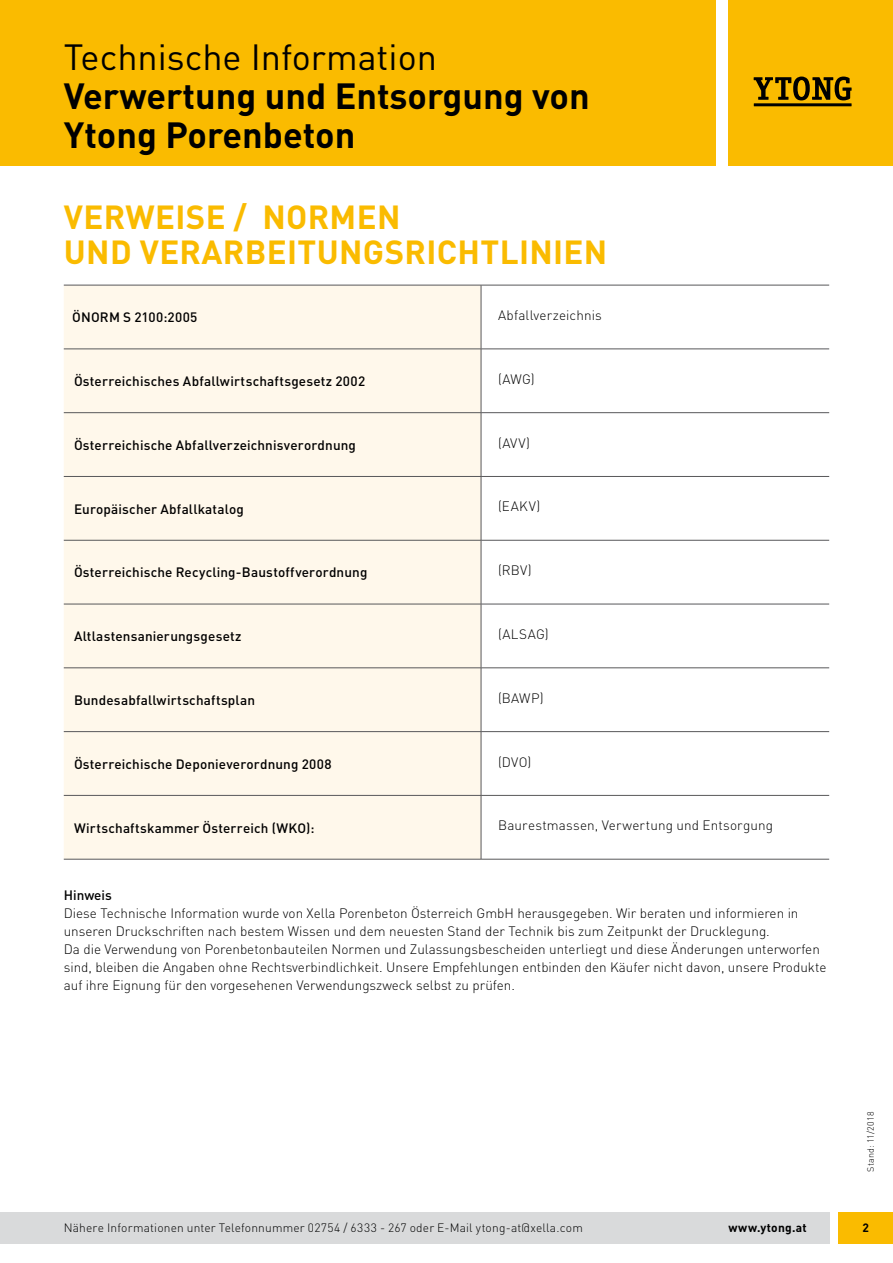
<style>
.page{position:relative;width:893px;height:1263px;background:#fff}
.page>*{position:absolute;margin:0;border:0;box-sizing:border-box;transform-origin:0 0}
.t1{font:700 36px/39px "DIN Pro";color:#000}
.t2{font:36px "DIN Pro";color:#000}
.t3{font:700 33px/34.5px "DIN Pro";letter-spacing:.01em;color:#fabb00}
.t4{font:300 13.5px/18px "DIN Pro";color:#000}
.t5{font:500 13.5px "DIN Pro";letter-spacing:.01em;color:#000}
.t6{font:300 12px "DIN Pro";letter-spacing:.015em;color:#000}
.t7{font:700 12px "DIN Pro";color:#000}
.t8{font:300 9px "DIN Pro";letter-spacing:.025em;color:#000}
</style>
<div class="page">
<div style="left:0;top:0;width:715px;height:166px;background:#fabb00"></div>
<div style="left:728px;top:0;width:165px;height:166px;background:#fabb00"></div>
<svg style="left:754px;top:77px;width:98px;height:23px"></svg>
<hr style="left:754px;top:103px;width:98px;height:3px;background:#000">
<div style="left:0;top:1212px;width:829px;height:32px;background:#d9dadb"></div>
<div style="left:839px;top:1212px;width:54px;height:32px;background:#fabb00"></div>
<div style="left:64px;top:286px;width:417px;height:573px;background:#fff8eb"></div>
<svg style="left:482px;top:348px;width:347px;height:511px"></svg>
<hr style="left:64px;top:285px;width:417px;height:1px;background:#58585a">
<hr style="left:481px;top:285px;width:348px;height:1px;background:#58585a">
<hr style="left:481px;top:285px;width:1px;height:64px;background:#58585a">
<hr style="left:64px;top:349px;width:417px;height:1px;background:#58585a">
<hr style="left:481px;top:349px;width:348px;height:1px;background:#58585a">
<hr style="left:481px;top:349px;width:1px;height:63px;background:#58585a">
<hr style="left:64px;top:412px;width:417px;height:1px;background:#58585a">
<hr style="left:481px;top:412px;width:348px;height:1px;background:#58585a">
<hr style="left:481px;top:413px;width:1px;height:63px;background:#58585a">
<hr style="left:64px;top:476px;width:417px;height:1px;background:#58585a">
<hr style="left:481px;top:476px;width:348px;height:1px;background:#58585a">
<hr style="left:481px;top:477px;width:1px;height:63px;background:#58585a">
<hr style="left:64px;top:540px;width:417px;height:1px;background:#58585a">
<hr style="left:481px;top:540px;width:348px;height:1px;background:#58585a">
<hr style="left:481px;top:540px;width:1px;height:64px;background:#58585a">
<hr style="left:64px;top:604px;width:417px;height:1px;background:#58585a">
<hr style="left:481px;top:604px;width:348px;height:1px;background:#58585a">
<hr style="left:481px;top:604px;width:1px;height:64px;background:#58585a">
<hr style="left:64px;top:667px;width:417px;height:1px;background:#58585a">
<hr style="left:481px;top:667px;width:348px;height:1px;background:#58585a">
<hr style="left:481px;top:668px;width:1px;height:63px;background:#58585a">
<hr style="left:64px;top:731px;width:417px;height:1px;background:#58585a">
<hr style="left:481px;top:731px;width:348px;height:1px;background:#58585a">
<hr style="left:481px;top:732px;width:1px;height:63px;background:#58585a">
<hr style="left:64px;top:795px;width:417px;height:1px;background:#58585a">
<hr style="left:481px;top:795px;width:348px;height:1px;background:#58585a">
<hr style="left:481px;top:795px;width:1px;height:64px;background:#58585a">
<hr style="left:64px;top:859px;width:417px;height:1px;background:#58585a">
<hr style="left:481px;top:859px;width:348px;height:1px;background:#58585a">
<h1 class="t2" style="left:64px;top:29px;width:375px">Technische Information</h1>
<h1 class="t1" style="left:64px;top:73px;width:527px">Verwertung und Entsorgung von<br>Ytong Porenbeton</h1>
<h2 class="t3" style="left:64px;top:196px;width:313px">Verweise / Normen und Verarbeitungs</h2>
<h2 class="t3" style="left:405px;top:231px;width:180px">richtlin ien</h2>
<p class="t5" style="left:72px;top:308px;width:127px">ÖNORM S 2100:2005</p>
<p class="t4" style="left:498px;top:306px;width:105px">Abfallverzeichnis</p>
<p class="t5" style="left:74px;top:372px;width:293px">Österreichisches Abfallwirtschaftsgesetz 2002</p>
<p class="t4" style="left:498px;top:369px;width:38px">(AWG)</p>
<p class="t5" style="left:74px;top:436px;width:284px">Österreichische Abfallverzeichnisverordnung</p>
<p class="t4" style="left:498px;top:433px;width:34px">(AVV)</p>
<p class="t5" style="left:74px;top:499px;width:171px">Europäischer Abfallkatalog</p>
<p class="t4" style="left:498px;top:497px;width:44px">(EAKV)</p>
<p class="t5" style="left:74px;top:563px;width:295px">Österreichische Recycling-Baustoffverordnung</p>
<p class="t4" style="left:498px;top:561px;width:35px">(RBV)</p>
<p class="t5" style="left:74px;top:627px;width:169px">Altlastensanierungsgesetz</p>
<p class="t4" style="left:498px;top:625px;width:52px">(ALSAG)</p>
<p class="t5" style="left:74px;top:691px;width:183px">Bundesabfallwirtschaftsplan</p>
<p class="t4" style="left:498px;top:688px;width:47px">(BAWP)</p>
<p class="t5" style="left:74px;top:755px;width:259px">Österreichische Deponieverordnung 2008</p>
<p class="t4" style="left:498px;top:752px;width:35px">(DVO)</p>
<p class="t5" style="left:74px;top:818px;width:242px">Wirtschaftskammer Österreich (WKO):</p>
<p class="t4" style="left:498px;top:816px;width:277px">Baurestmassen, Verwertung und Entsorgung</p>
<p class="t5" style="left:64px;top:885px;width:50px">Hinweis</p>
<p class="t4" style="left:64px;top:903px;width:764px">Diese Technische Information wurde von Xella Porenbeton Österreich GmbH herausgegeben. Wir beraten und informieren in unseren Druckschriften nach bestem Wissen und dem neuesten Stand der Technik bis zum Zeitpunkt der Drucklegung.<br>Da die Verwendung von Porenbetonbauteilen Normen und Zulassungsbescheiden unterliegt und diese Änderungen unterworfen sind, bleiben die Angaben ohne Rechtsverbindlichkeit. Unsere Empfehlungen entbinden den Käufer nicht davon, unsere Produkte auf ihre Eignung für den vorgesehenen Verwendungszweck selbst zu prüfen.</p>
<p class="t8" style="left:864px;top:1172px;width:62px;rotate:-90deg">Stand: 11/2018</p>
<p class="t6" style="left:64px;top:1219px;width:521px">Nähere Informationen unter Telefonnummer 02754 / 6333 - 267 oder E-Mail ytong-at@xella.com</p>
<p class="t7" style="left:728px;top:1217px;width:80px">www.ytong.at</p>
<p class="t7" style="left:863px;top:1217px;width:8px">2</p>
</div>
